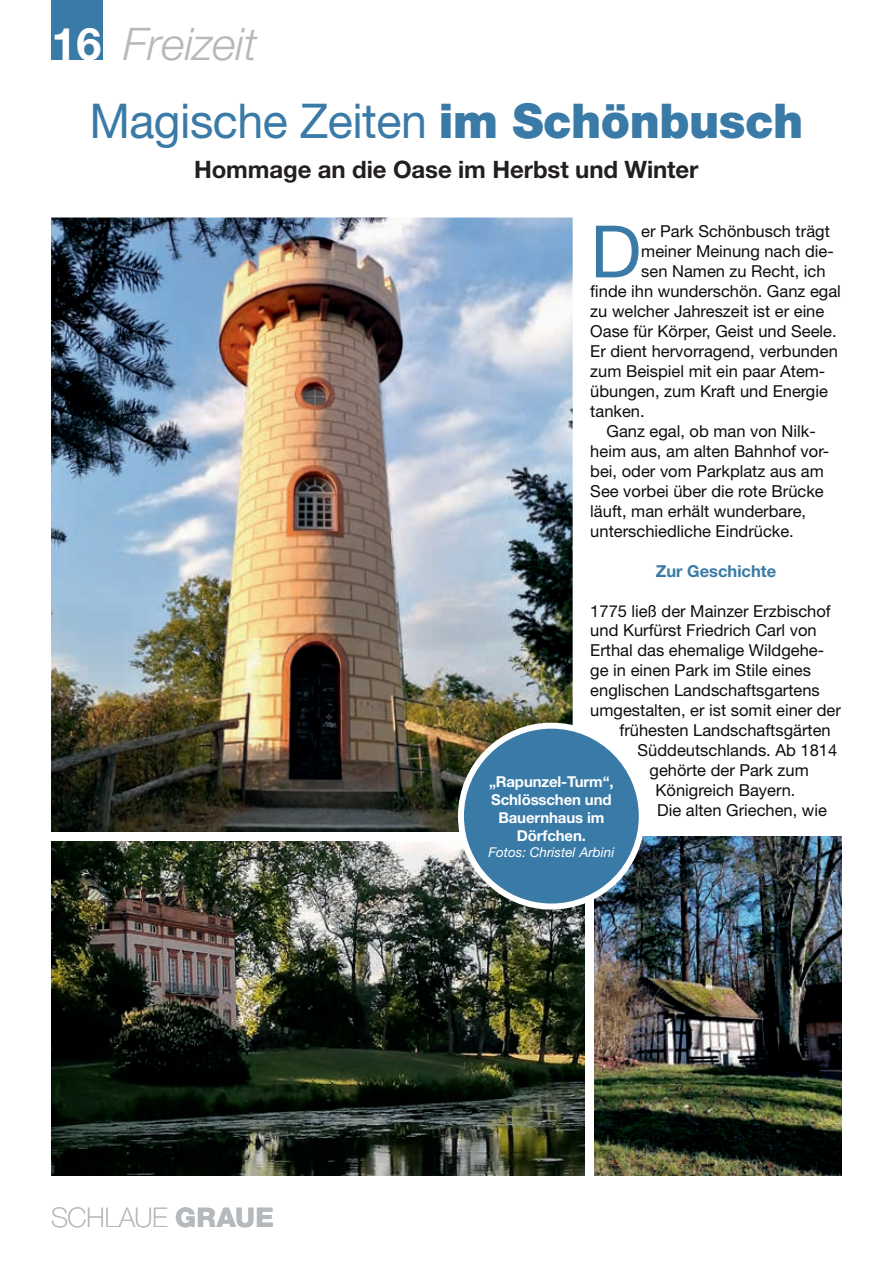
<style>
.page{position:relative;width:893px;height:1263px;background:#fff}
.page>*{position:absolute;margin:0;border:0;box-sizing:border-box;transform-origin:0 0}
.t1{font:72.45px "Helvetica Neue LT";color:#3a7aa6}
.t2{font:48px "Helvetica Neue LT";letter-spacing:-.01em;color:#3a7aa6}
.t3{font:italic 300 45px "Helvetica Neue LT";color:#b6b9bc}
.t4{font:700 45px "Helvetica Neue LT";color:#fff}
.t5{font:100 27px "Helvetica Neue LT";letter-spacing:-.005em;color:#b6b9bc}
.t6{font:700 24px "Helvetica Neue LT";letter-spacing:-.005em;color:#231f20}
.t7{font:16.5px "Helvetica Neue LT";color:#0d0d10}
.t8{font:700 16.5px "Helvetica Neue LT";color:#3a7aa6}
.t9{font:700 15px/18px "Helvetica Neue LT";letter-spacing:-.01em;color:#fff;text-align:center}
.t10{font:italic 13.5px "Helvetica Neue LT";color:#fff}
.s1{font-weight:900}
.s2{font-weight:800}
</style>
<div class="page">
<div style="left:51px;top:0;width:51px;height:60px;background:#3a7aa6"></div>
<img style="left:51px;top:836px;width:791px;height:339px">
<div style="left:585px;top:833px;width:9px;height:346px;background:#fff"></div>
<img style="left:51px;top:217px;width:522px;height:615px">
<div style="left:45px;top:832px;width:474px;height:8px;background:#fff"></div>
<div style="left:461px;top:726px;width:181px;height:180px;background:#3a7aa6;border-radius:50%"></div>
<div style="left:458px;top:723px;width:187px;height:186px;border:6px solid #fff;border-radius:50%"></div>
<h3 class="t4" style="left:52px;top:16px;width:52px">16</h3>
<h3 class="t3" style="left:123px;top:17px;width:136px">Freizeit</h3>
<h2 class="t2" style="left:89px;top:92px;width:715px">Magische Zeiten <span class="s1">im Schönbusch</span></h2>
<h3 class="t6" style="left:194px;top:154px;width:506px">Hommage an die Oase im Herbst und Winter</h3>
<h3 class="t5" style="left:51px;top:1201px;width:224px">SCHLAUE <span class="s2">GRAUE</span></h3>
<h1 class="t1" style="left:590px;top:208px;width:52px">D</h1>
<p class="t7" style="left:641px;top:222px;width:190px">er Park Schönbusch trägt</p>
<p class="t7" style="left:641px;top:242px;width:194px">meiner Meinung nach die-</p>
<p class="t7" style="left:641px;top:262px;width:186px">sen Namen zu Recht, ich</p>
<p class="t7" style="left:590px;top:282px;width:252px">finde ihn wunderschön. Ganz egal</p>
<p class="t7" style="left:590px;top:302px;width:236px">zu welcher Jahreszeit ist er eine</p>
<p class="t7" style="left:590px;top:321px;width:248px">Oase für Körper, Geist und Seele.</p>
<p class="t7" style="left:590px;top:341px;width:249px">Er dient hervorragend, verbunden</p>
<p class="t7" style="left:590px;top:361px;width:237px">zum Beispiel mit ein paar Atem-</p>
<p class="t7" style="left:590px;top:381px;width:239px">übungen, zum Kraft und Energie</p>
<p class="t7" style="left:590px;top:401px;width:56px">tanken.</p>
<p class="t7" style="left:606px;top:421px;width:211px">Ganz egal, ob man von Nilk-</p>
<p class="t7" style="left:590px;top:441px;width:241px">heim aus, am alten Bahnhof vor-</p>
<p class="t7" style="left:590px;top:461px;width:235px">bei, oder vom Parkplatz aus am</p>
<p class="t7" style="left:590px;top:481px;width:235px">See vorbei über die rote Brücke</p>
<p class="t7" style="left:590px;top:501px;width:217px">läuft, man erhält wunderbare,</p>
<p class="t7" style="left:590px;top:521px;width:205px">unterschiedliche Eindrücke.</p>
<p class="t8" style="left:656px;top:560px;width:122px">Zur Geschichte</p>
<p class="t7" style="left:590px;top:601px;width:242px">1775 ließ der Mainzer Erzbischof</p>
<p class="t7" style="left:590px;top:621px;width:228px">und Kurfürst Friedrich Carl von</p>
<p class="t7" style="left:590px;top:641px;width:235px">Erthal das ehemalige Wildgehe-</p>
<p class="t7" style="left:590px;top:661px;width:222px">ge in einen Park im Stile eines</p>
<p class="t7" style="left:590px;top:681px;width:231px">englischen Landschaftsgartens</p>
<p class="t7" style="left:590px;top:701px;width:252px">umgestalten, er ist somit einer der</p>
<p class="t7" style="left:620px;top:720px;width:213px">frühesten Landschaftsgärten</p>
<p class="t7" style="left:638px;top:740px;width:201px">Süddeutschlands. Ab 1814</p>
<p class="t7" style="left:650px;top:760px;width:161px">gehörte der Park zum</p>
<p class="t7" style="left:656px;top:780px;width:141px">Königreich Bayern.</p>
<p class="t7" style="left:657px;top:800px;width:171px">Die alten Griechen, wie</p>
<p class="t9" style="left:489px;top:772px;width:126px">„Rapunzel-Turm“,<br>Schlösschen und<br>Bauernhaus im<br>Dörfchen.</p>
<p class="t10" style="left:488px;top:844px;width:127px">Fotos: Christel Arbini</p>
</div>
